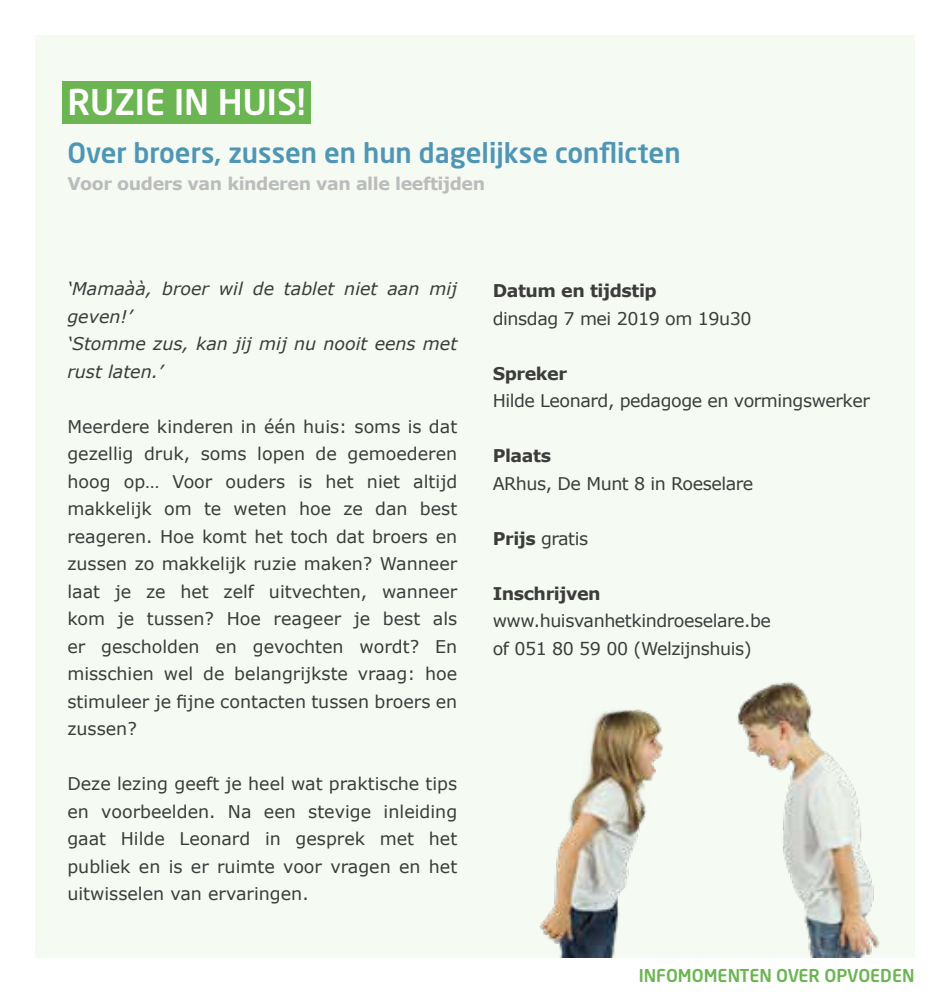
<style>
.page{position:relative;width:950px;height:993px;background:#fff}
.page>*{position:absolute;margin:0;border:0;box-sizing:border-box;transform-origin:0 0}
.t1{font:35px "Neo Sans Std Medium TR";color:#fff}
.t2{font:27.5px "Neo Sans Std Medium TR";color:#4f96b5}
.t3{font:17.5px/27.5px "Verdana";letter-spacing:-.025em;color:#3c3c3b;text-align:justify}
.t4{font:italic 17.5px/27.5px "Verdana";color:#3c3c3b}
.t5{font:700 17.5px "Verdana";letter-spacing:-.025em;color:#3c3c3b}
.t6{font:700 17.5px "Verdana";letter-spacing:-.025em;color:#bcbcbc}
.t7{font:17.5px "Neo Sans Std Medium TR";color:#6bb552}
.s1{font-weight:700}
</style>
<div class="page">
<div style="left:35px;top:35px;width:879px;height:922px;background:#f5faf3"></div>
<div style="left:62px;top:81px;width:248px;height:42px;background:#6bb552"></div>
<img style="left:539px;top:681px;width:340px;height:276px">
<h1 class="t1" style="left:67px;top:80px;width:240px">RUZIE IN HUIS!</h1>
<h2 class="t2" style="left:67px;top:135px;width:615px">Over broers, zussen en hun dagelijkse conflicten</h2>
<p class="t6" style="left:67px;top:172px;width:419px">Voor ouders van kinderen van alle leeftijden</p>
<p class="t4" style="left:67px;top:275px;width:391px">‘Mamaàà, broer wil de tablet niet aan mij geven!’<br>‘Stomme zus, kan jij mij nu nooit eens met rust laten.’</p>
<p class="t3" style="left:67px;top:412px;width:391px">Meerdere kinderen in één huis: soms is dat gezellig druk, soms lopen de gemoederen hoog op… Voor ouders is het niet altijd makkelijk om te weten hoe ze dan best reageren. Hoe komt het toch dat broers en zussen zo makkelijk ruzie maken? Wanneer laat je ze het zelf uitvechten, wanneer kom je tussen? Hoe reageer je best als er gescholden en gevochten wordt? En misschien wel de belangrijkste vraag: hoe stimuleer je fijne contacten tussen broers en zussen?</p>
<p class="t3" style="left:67px;top:770px;width:391px">Deze lezing geeft je heel wat praktische tips en voorbeelden. Na een stevige inleiding gaat Hilde Leonard in gesprek met het publiek en is er ruimte voor vragen en het uitwisselen van ervaringen.</p>
<p class="t5" style="left:493px;top:279px;width:166px">Datum en tijdstip</p>
<p class="t3" style="left:493px;top:304px;width:260px">dinsdag 7 mei 2019 om 19u30</p>
<p class="t5" style="left:493px;top:362px;width:76px">Spreker</p>
<p class="t3" style="left:493px;top:387px;width:378px">Hilde Leonard, pedagoge en vormingswerker</p>
<p class="t5" style="left:493px;top:444px;width:60px">Plaats</p>
<p class="t3" style="left:493px;top:469px;width:262px">ARhus, De Munt 8 in Roeselare</p>
<p class="t3" style="left:493px;top:524px;width:97px"><span class="s1">Prijs</span> gratis</p>
<p class="t5" style="left:493px;top:582px;width:109px">Inschrijven</p>
<p class="t3" style="left:493px;top:607px;width:280px">www.huisvanhetkindroeselare.be of 051 80 59 00 (Welzijnshuis)</p>
<p class="t7" style="left:638px;top:964px;width:277px">INFOMOMENTEN OVER OPVOEDEN</p>
</div>
